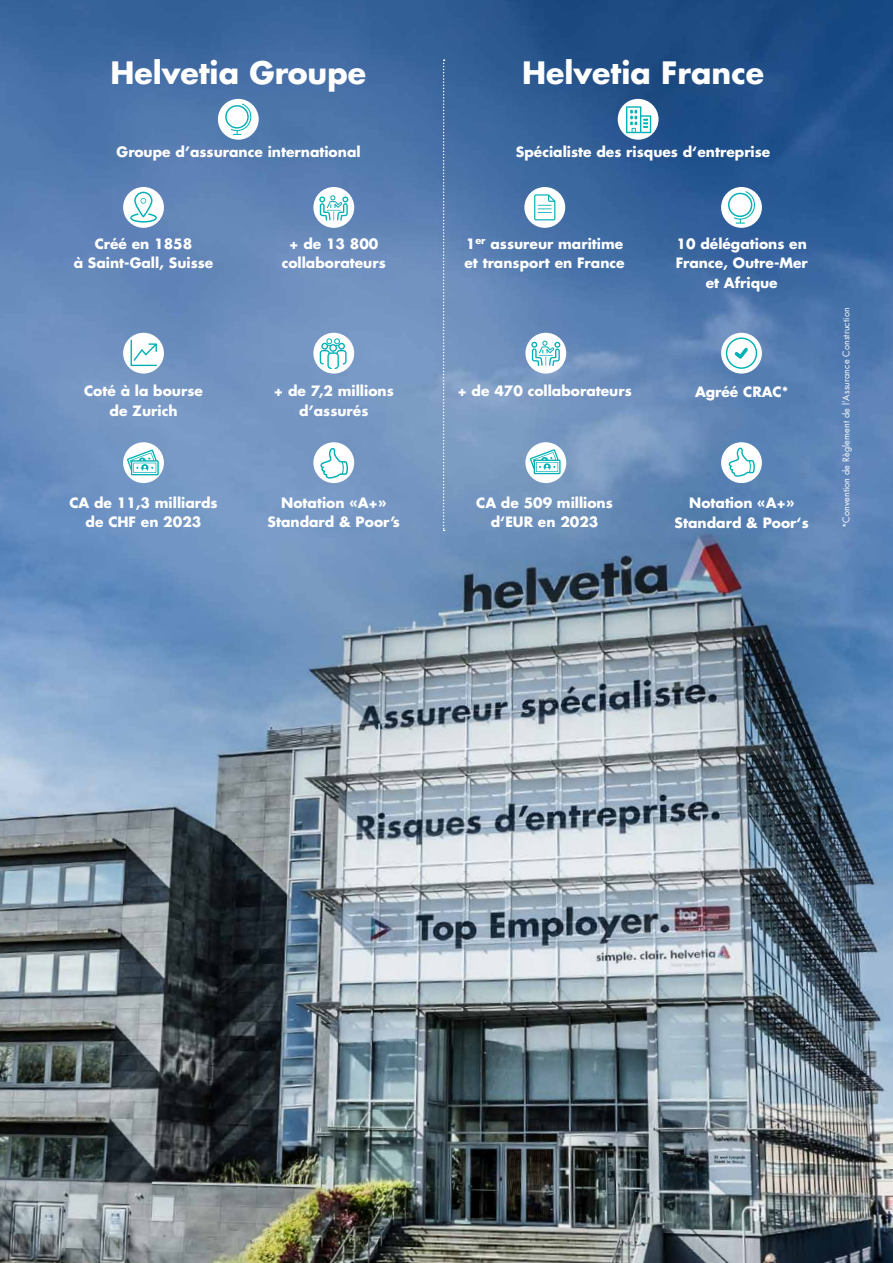
<style>
.page{position:relative;width:893px;height:1263px;background:#fff}
.page>*{position:absolute;margin:0;border:0;box-sizing:border-box;transform-origin:0 0}
.t1{font:700 30px "Futura Std";color:#fff}
.t2{font:700 13.8px/19.5px "Futura Std";color:#fff;text-align:center}
.t3{font:9px "Futura Std";letter-spacing:.01em;color:#fff}
</style>
<div class="page">
<img style="left:0;top:0;width:893px;height:1263px">
<div style="left:618px;top:99px;width:40px;height:41px;background:#fff;border-radius:50%"></div>
<svg style="left:443px;top:59px;width:2px;height:472px"></svg>
<div style="left:313px;top:333px;width:41px;height:41px;background:#fff;border-radius:50%"></div>
<svg style="left:320px;top:338px;width:27px;height:31px"></svg>
<div style="left:313px;top:442px;width:41px;height:41px;background:#fff;border-radius:50%"></div>
<svg style="left:320px;top:448px;width:28px;height:31px"></svg>
<div style="left:218px;top:99px;width:41px;height:41px;background:#fff;border-radius:50%"></div>
<svg style="left:225px;top:104px;width:28px;height:31px"></svg>
<div style="left:123px;top:187px;width:41px;height:41px;background:#fff;border-radius:50%"></div>
<svg style="left:130px;top:192px;width:27px;height:31px"></svg>
<div style="left:123px;top:333px;width:41px;height:41px;background:#fff;border-radius:50%"></div>
<svg style="left:131px;top:340px;width:26px;height:26px"></svg>
<div style="left:313px;top:187px;width:41px;height:41px;background:#fff;border-radius:50%"></div>
<svg style="left:319px;top:195px;width:29px;height:26px"></svg>
<div style="left:123px;top:442px;width:41px;height:41px;background:#fff;border-radius:50%"></div>
<svg style="left:127px;top:450px;width:32px;height:25px"></svg>
<svg style="left:626px;top:106px;width:25px;height:27px"></svg>
<div style="left:721px;top:187px;width:41px;height:41px;background:#fff;border-radius:50%"></div>
<svg style="left:728px;top:191px;width:29px;height:33px"></svg>
<div style="left:721px;top:333px;width:41px;height:41px;background:#fff;border-radius:50%"></div>
<svg style="left:726px;top:337px;width:31px;height:32px"></svg>
<div style="left:525px;top:333px;width:41px;height:41px;background:#fff;border-radius:50%"></div>
<svg style="left:531px;top:341px;width:29px;height:25px"></svg>
<div style="left:525px;top:442px;width:41px;height:41px;background:#fff;border-radius:50%"></div>
<svg style="left:530px;top:449px;width:31px;height:25px"></svg>
<div style="left:721px;top:442px;width:41px;height:41px;background:#fff;border-radius:50%"></div>
<svg style="left:728px;top:448px;width:27px;height:29px"></svg>
<div style="left:524px;top:187px;width:41px;height:41px;background:#fff;border-radius:50%"></div>
<svg style="left:534px;top:194px;width:21px;height:26px"></svg>
<h1 class="t1" style="left:110px;top:53px;width:257px">Helvetia Groupe</h1>
<h1 class="t1" style="left:522px;top:53px;width:243px">Helvetia France</h1>
<p class="t2" style="left:117px;top:142px;width:245px">Groupe d’assurance international</p>
<p class="t2" style="left:516px;top:142px;width:256px">Spécialiste des risques d‘entreprise</p>
<p class="t2" style="left:74px;top:234px;width:141px">Créé en 1858<br>à Saint-Gall, Suisse</p>
<p class="t2" style="left:282px;top:234px;width:106px">+ de 13 800 collaborateurs</p>
<p class="t2" style="left:464px;top:234px;width:162px;text-align:left">1<sup>er</sup> assureur maritime et transport en France</p>
<p class="t2" style="left:676px;top:234px;width:134px">10 délégations en<br>France, Outre-Mer et Afrique</p>
<p class="t2" style="left:84px;top:381px;width:120px">Coté à la bourse de Zurich</p>
<p class="t2" style="left:274px;top:381px;width:122px">+ de 7,2 millions d’assurés</p>
<p class="t2" style="left:457px;top:381px;width:176px">+ de 470 collaborateurs</p>
<p class="t2" style="left:695px;top:382px;width:95px">Agréé CRAC*</p>
<p class="t2" style="left:69px;top:493px;width:150px">CA de 11,3 milliards de CHF en 2023</p>
<p class="t2" style="left:267px;top:493px;width:134px">Notation «A+»<br>Standard &amp; Poor’s</p>
<p class="t2" style="left:476px;top:493px;width:138px">CA de 509 millions d‘EUR en 2023</p>
<p class="t2" style="left:675px;top:493px;width:136px">Notation «A+»<br>Standard &amp; Poor‘s</p>
<p class="t3" style="left:840px;top:528px;width:222px;rotate:-90deg">*Convention de Règlement de l’Assurance Construction</p>
</div>
